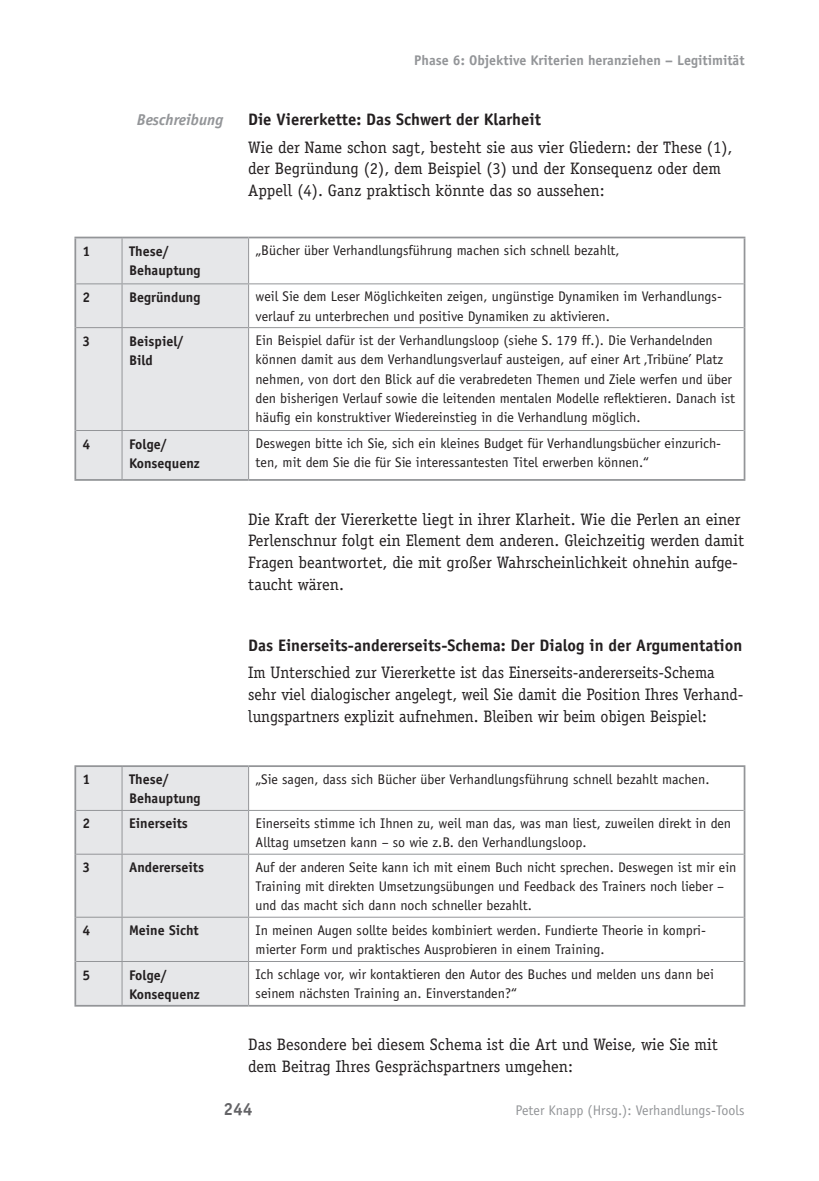
<style>
.page{position:relative;width:819px;height:1181px;background:#fff}
.page>*{position:absolute;margin:0;border:0;box-sizing:border-box;transform-origin:0 0}
.t1{font:700 17.5px "Officina Sans";color:#636366}
.t2{font:16.62px/21.9px "Officina Serif";color:#231f20}
.t3{font:700 16.62px "Officina Sans";color:#231f20}
.t4{font:italic 700 15.75px "Officina Sans";color:#939598}
.t5{font:14px/19.2px "Officina Sans";color:#231f20}
.t6{font:700 14px/19.2px "Officina Sans";color:#231f20}
.t7{font:700 14px "Officina Sans";color:#939598}
.t8{font:14px "Officina Sans";color:#939598}
</style>
<div class="page">
<div style="left:76px;top:238px;width:172px;height:241px;background:#e6e7e9"></div>
<svg style="left:249px;top:238px;width:494px;height:241px"></svg>
<hr style="left:122px;top:238px;width:1px;height:45px;background:#939598">
<hr style="left:248px;top:238px;width:1px;height:45px;background:#939598">
<hr style="left:76px;top:283px;width:46px;height:1px;background:#939598">
<hr style="left:122px;top:283px;width:126px;height:1px;background:#939598">
<hr style="left:122px;top:284px;width:1px;height:43px;background:#939598">
<hr style="left:248px;top:283px;width:495px;height:1px;background:#939598">
<hr style="left:248px;top:284px;width:1px;height:43px;background:#939598">
<hr style="left:76px;top:327px;width:46px;height:1px;background:#939598">
<hr style="left:122px;top:327px;width:126px;height:1px;background:#939598">
<hr style="left:122px;top:328px;width:1px;height:102px;background:#939598">
<hr style="left:248px;top:327px;width:495px;height:1px;background:#939598">
<hr style="left:248px;top:328px;width:1px;height:102px;background:#939598">
<hr style="left:76px;top:430px;width:46px;height:1px;background:#939598">
<hr style="left:122px;top:430px;width:126px;height:1px;background:#939598">
<hr style="left:122px;top:431px;width:1px;height:48px;background:#939598">
<hr style="left:248px;top:430px;width:495px;height:1px;background:#939598">
<hr style="left:248px;top:431px;width:1px;height:48px;background:#939598">
<hr style="left:74px;top:237px;width:48px;height:1px;background:#939598">
<hr style="left:74px;top:238px;width:2px;height:46px;background:#939598">
<hr style="left:122px;top:237px;width:126px;height:1px;background:#939598">
<hr style="left:248px;top:237px;width:497px;height:1px;background:#939598">
<hr style="left:743px;top:238px;width:2px;height:46px;background:#939598">
<hr style="left:74px;top:284px;width:2px;height:44px;background:#939598">
<hr style="left:743px;top:284px;width:2px;height:44px;background:#939598">
<hr style="left:74px;top:328px;width:2px;height:102px;background:#939598">
<hr style="left:743px;top:328px;width:2px;height:102px;background:#939598">
<hr style="left:74px;top:430px;width:2px;height:49px;background:#939598">
<hr style="left:743px;top:430px;width:2px;height:49px;background:#939598">
<hr style="left:74px;top:479px;width:48px;height:2px;background:#939598">
<hr style="left:122px;top:479px;width:126px;height:2px;background:#939598">
<hr style="left:248px;top:479px;width:497px;height:2px;background:#939598">
<div style="left:76px;top:767px;width:172px;height:238px;background:#e6e7e9"></div>
<svg style="left:249px;top:767px;width:494px;height:238px"></svg>
<hr style="left:122px;top:767px;width:1px;height:43px;background:#939598">
<hr style="left:248px;top:767px;width:1px;height:43px;background:#939598">
<hr style="left:76px;top:810px;width:46px;height:1px;background:#939598">
<hr style="left:122px;top:810px;width:126px;height:1px;background:#939598">
<hr style="left:122px;top:811px;width:1px;height:42px;background:#939598">
<hr style="left:248px;top:810px;width:495px;height:1px;background:#939598">
<hr style="left:248px;top:811px;width:1px;height:42px;background:#939598">
<hr style="left:76px;top:853px;width:46px;height:1px;background:#939598">
<hr style="left:122px;top:853px;width:126px;height:1px;background:#939598">
<hr style="left:122px;top:854px;width:1px;height:62px;background:#939598">
<hr style="left:248px;top:853px;width:495px;height:1px;background:#939598">
<hr style="left:248px;top:854px;width:1px;height:62px;background:#939598">
<hr style="left:76px;top:916px;width:46px;height:1px;background:#939598">
<hr style="left:122px;top:916px;width:126px;height:1px;background:#939598">
<hr style="left:122px;top:917px;width:1px;height:44px;background:#939598">
<hr style="left:248px;top:916px;width:495px;height:1px;background:#939598">
<hr style="left:248px;top:917px;width:1px;height:44px;background:#939598">
<hr style="left:76px;top:961px;width:46px;height:1px;background:#939598">
<hr style="left:122px;top:961px;width:126px;height:1px;background:#939598">
<hr style="left:122px;top:962px;width:1px;height:43px;background:#939598">
<hr style="left:248px;top:961px;width:495px;height:1px;background:#939598">
<hr style="left:248px;top:962px;width:1px;height:43px;background:#939598">
<hr style="left:74px;top:765px;width:48px;height:2px;background:#939598">
<hr style="left:74px;top:767px;width:2px;height:43px;background:#939598">
<hr style="left:122px;top:765px;width:126px;height:2px;background:#939598">
<hr style="left:248px;top:765px;width:497px;height:2px;background:#939598">
<hr style="left:743px;top:767px;width:2px;height:43px;background:#939598">
<hr style="left:74px;top:810px;width:2px;height:44px;background:#939598">
<hr style="left:743px;top:810px;width:2px;height:44px;background:#939598">
<hr style="left:74px;top:854px;width:2px;height:63px;background:#939598">
<hr style="left:743px;top:854px;width:2px;height:63px;background:#939598">
<hr style="left:74px;top:917px;width:2px;height:44px;background:#939598">
<hr style="left:743px;top:917px;width:2px;height:44px;background:#939598">
<hr style="left:74px;top:961px;width:2px;height:44px;background:#939598">
<hr style="left:743px;top:961px;width:2px;height:44px;background:#939598">
<hr style="left:74px;top:1005px;width:48px;height:1px;background:#939598">
<hr style="left:122px;top:1005px;width:126px;height:1px;background:#939598">
<hr style="left:248px;top:1005px;width:497px;height:1px;background:#939598">
<p class="t4" style="left:137px;top:111px;width:88px">Beschreibung</p>
<p class="t7" style="left:414px;top:52px;width:332px">Phase 6: Objektive Kriterien heranziehen – Legitimität</p>
<p class="t3" style="left:248px;top:109px;width:294px">Die Viererkette: Das Schwert der Klarheit</p>
<p class="t2" style="left:248px;top:136px;width:486px">Wie der Name schon sagt, besteht sie aus vier Gliedern: der These (1), der Begründung (2), dem Beispiel (3) und der Konsequenz oder dem<br>Appell (4). Ganz praktisch könnte das so aussehen:</p>
<p class="t6" style="left:82px;top:241px;width:9px">1</p>
<p class="t6" style="left:129px;top:241px;width:73px">These/<br>Behauptung</p>
<p class="t5" style="left:255px;top:241px;width:365px">„Bücher über Verhandlungsführung machen sich schnell bezahlt,</p>
<p class="t6" style="left:82px;top:287px;width:9px">2</p>
<p class="t6" style="left:129px;top:287px;width:73px">Begründung</p>
<p class="t5" style="left:255px;top:287px;width:468px">weil Sie dem Leser Möglichkeiten zeigen, ungünstige Dynamiken im Verhandlungs&shy;verlauf zu unterbrechen und positive Dynamiken zu aktivieren.</p>
<p class="t6" style="left:82px;top:331px;width:9px">3</p>
<p class="t6" style="left:129px;top:331px;width:56px">Beispiel/<br>Bild</p>
<p class="t5" style="left:255px;top:331px;width:481px">Ein Beispiel dafür ist der Verhandlungsloop (siehe S. 179 ff.). Die Verhandelnden können damit aus dem Verhandlungsverlauf austeigen, auf einer Art ‚Tribüne’ Platz nehmen, von dort den Blick auf die verabredeten Themen und Ziele werfen und über den bisherigen Verlauf sowie die leitenden mentalen Modelle reflektieren. Danach ist häufig ein konstruktiver Wiedereinstieg in die Verhandlung möglich.</p>
<p class="t6" style="left:82px;top:434px;width:9px">4</p>
<p class="t6" style="left:129px;top:434px;width:72px">Folge/<br>Konsequenz</p>
<p class="t5" style="left:255px;top:434px;width:467px">Deswegen bitte ich Sie, sich ein kleines Budget für Verhandlungsbücher einzurich&shy;ten, mit dem Sie die für Sie interessantesten Titel erwerben können.“</p>
<p class="t2" style="left:248px;top:508px;width:497px">Die Kraft der Viererkette liegt in ihrer Klarheit. Wie die Perlen an einer Perlenschnur folgt ein Element dem anderen. Gleichzeitig werden damit Fragen beantwortet, die mit großer Wahrscheinlichkeit ohnehin aufge&shy;taucht wären.</p>
<p class="t3" style="left:248px;top:634px;width:495px">Das Einerseits-andererseits-Schema: Der Dialog in der Argumentation</p>
<p class="t2" style="left:248px;top:661px;width:496px">Im Unterschied zur Viererkette ist das Einerseits-andererseits-Schema sehr viel dialogischer angelegt, weil Sie damit die Position Ihres Verhand&shy;lungspartners explizit aufnehmen. Bleiben wir beim obigen Beispiel:</p>
<p class="t6" style="left:82px;top:769px;width:9px">1</p>
<p class="t6" style="left:129px;top:769px;width:73px">These/<br>Behauptung</p>
<p class="t5" style="left:255px;top:769px;width:455px">„Sie sagen, dass sich Bücher über Verhandlungsführung schnell bezahlt machen.</p>
<p class="t6" style="left:82px;top:814px;width:9px">2</p>
<p class="t6" style="left:129px;top:814px;width:60px">Einerseits</p>
<p class="t5" style="left:255px;top:813px;width:477px">Einerseits stimme ich Ihnen zu, weil man das, was man liest, zuweilen direkt in den<br>Alltag umsetzen kann – so wie z.B. den Verhandlungsloop.</p>
<p class="t6" style="left:82px;top:857px;width:9px">3</p>
<p class="t6" style="left:129px;top:857px;width:76px">Andererseits</p>
<p class="t5" style="left:255px;top:857px;width:482px">Auf der anderen Seite kann ich mit einem Buch nicht sprechen. Deswegen ist mir ein<br>Training mit direkten Umsetzungsübungen und Feedback des Trainers noch lieber – und das macht sich dann noch schneller bezahlt.</p>
<p class="t6" style="left:82px;top:920px;width:9px">4</p>
<p class="t6" style="left:129px;top:920px;width:71px">Meine Sicht</p>
<p class="t5" style="left:255px;top:920px;width:452px">In meinen Augen sollte beides kombiniert werden. Fundierte Theorie in kompri&shy;mierter Form und praktisches Ausprobieren in einem Training.</p>
<p class="t6" style="left:82px;top:965px;width:9px">5</p>
<p class="t6" style="left:129px;top:965px;width:72px">Folge/<br>Konsequenz</p>
<p class="t5" style="left:255px;top:964px;width:460px">Ich schlage vor, wir kontaktieren den Autor des Buches und melden uns dann bei seinem nächsten Training an. Einverstanden?“</p>
<p class="t2" style="left:248px;top:1033px;width:471px">Das Besondere bei diesem Schema ist die Art und Weise, wie Sie mit dem Beitrag Ihres Gesprächspartners umgehen:</p>
<p class="t1" style="left:223px;top:1098px;width:31px">244</p>
<p class="t8" style="left:515px;top:1102px;width:230px">Peter Knapp (Hrsg.): Verhandlungs-Tools</p>
</div>
